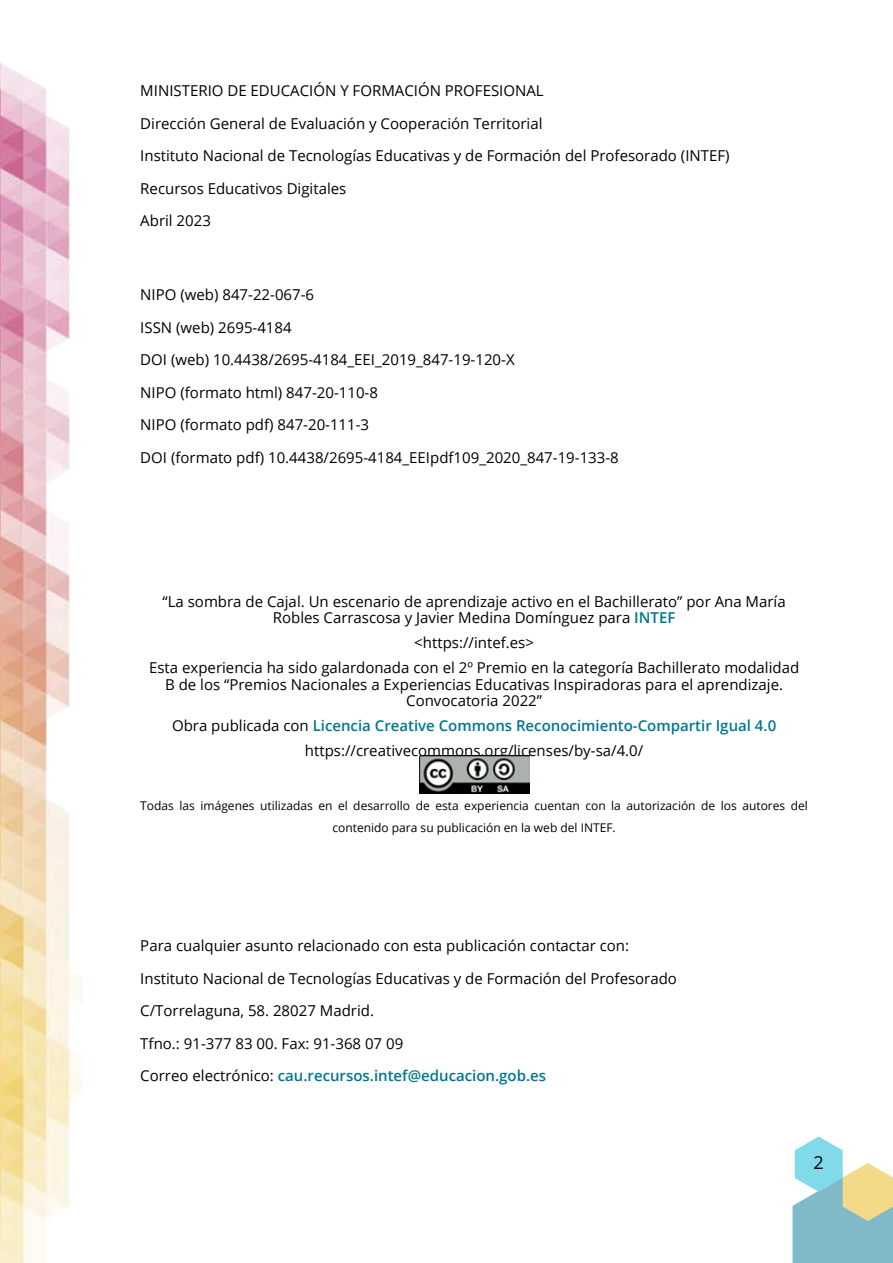
<style>
.page{position:relative;width:893px;height:1263px;background:#fff}
.page>*{position:absolute;margin:0;border:0;box-sizing:border-box;transform-origin:0 0}
.t1{font:18px "Open Sans";color:#000}
.t2{font:15px/32.5px "Open Sans";color:#000;text-align:center}
.t3{font:12px/22.5px "Open Sans";color:#000;text-align:center}
.s1{font-weight:600;color:#007691}
</style>
<div class="page">
<svg style="left:792px;top:1136px;width:101px;height:127px"></svg>
<img style="left:0;top:62px;width:83px;height:1201px">
<img style="left:419px;top:755px;width:110px;height:39px">
<p class="t2" style="left:140px;top:74px;width:591px;text-align:left">MINISTERIO DE EDUCACIÓN Y FORMACIÓN PROFESIONAL<br>Dirección General de Evaluación y Cooperación Territorial<br>Instituto Nacional de Tecnologías Educativas y de Formación del Profesorado (INTEF)<br>Recursos Educativos Digitales<br>Abril 2023</p>
<p class="t2" style="left:140px;top:278px;width:480px;text-align:left">NIPO (web) 847-22-067-6<br>ISSN (web) 2695-4184<br>DOI (web) 10.4438/2695-4184_EEI_2019_847-19-120-X<br>NIPO (formato html) 847-20-110-8<br>NIPO (formato pdf) 847-20-111-3<br>DOI (formato pdf) 10.4438/2695-4184_EEIpdf109_2020_847-19-133-8</p>
<p class="t2" style="left:163px;top:593px;width:625px;line-height:16.5px">“La sombra de Cajal. Un escenario de aprendizaje activo en el Bachillerato” por Ana María<br>Robles Carrascosa y Javier Medina Domínguez para <span class="s1">INTEF</span></p>
<p class="t2" style="left:149px;top:630px;width:652px;line-height:25px">&lt;https://intef.es&gt;<br>Esta experiencia ha sido galardonada con el 2º Premio en la categoría Bachillerato modalidad</p>
<p class="t2" style="left:165px;top:676px;width:619px;line-height:16.5px">B de los “Premios Nacionales a Experiencias Educativas Inspiradoras para el aprendizaje.<br>Convocatoria 2022”</p>
<p class="t2" style="left:172px;top:713px;width:606px;line-height:25px">Obra publicada con <span class="s1">Licencia Creative Commons Reconocimiento-Compartir Igual 4.0 </span>https://creativecommons.org/licenses/by-sa/4.0/</p>
<p class="t3" style="left:140px;top:794px;width:669px">Todas las imágenes utilizadas en el desarrollo de esta experiencia cuentan con la autorización de los autores del contenido para su publicación en la web del INTEF.</p>
<p class="t2" style="left:140px;top:929px;width:538px;text-align:left">Para cualquier asunto relacionado con esta publicación contactar con:<br>Instituto Nacional de Tecnologías Educativas y de Formación del Profesorado C/Torrelaguna, 58. 28027 Madrid.<br>Tfno.: 91-377 83 00. Fax: 91-368 07 09<br>Correo electrónico: <span class="s1">cau.recursos.intef@educacion.gob.es</span></p>
<p class="t1" style="left:813px;top:1150px;width:12px">2</p>
</div>
